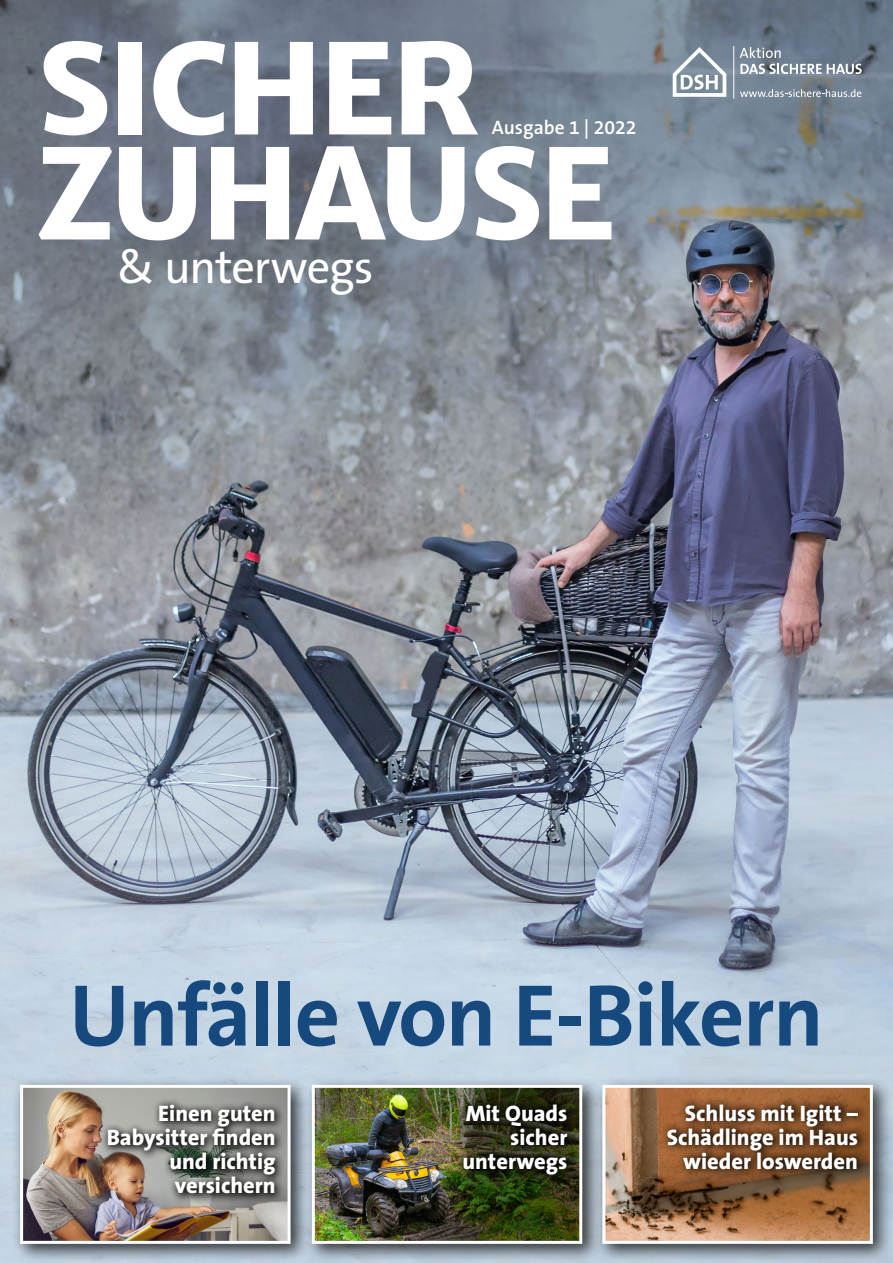
<style>
.page{position:relative;width:893px;height:1263px;background:#fff}
.page>*{position:absolute;margin:0;border:0;box-sizing:border-box;transform-origin:0 0}
.Magazintitel{font:800 124.5px/105px "Merriweather Sans";letter-spacing:-.035em;color:#fff}
.Titel_Überschrift{font:700 88.5px "The Sans B7";letter-spacing:-.015em;color:#164a7e}
.Magazintitel-2{font:46.5px "The Sans B5 Plain";letter-spacing:-.02em;color:#fff}
.Titel_Ü{font:800 22.5px/24px "The Sans";color:#fff;text-align:right}
.Magazin_Ausgabe{font:600 19.5px "The Sans B6";color:#fff}
</style>
<div class="page">
<img style="left:0;top:0;width:893px;height:1263px">
<div style="left:303px;top:1076px;width:299px;height:187px;background:#000;opacity:.75"></div>
<img style="left:316px;top:1089px;width:262px;height:151px">
<div style="left:312px;top:1085px;width:270px;height:159px;border:3px solid #fff"></div>
<div style="left:594px;top:1076px;width:299px;height:187px;background:#000;opacity:.75"></div>
<img style="left:606px;top:1089px;width:263px;height:151px">
<div style="left:602px;top:1085px;width:271px;height:159px;border:3px solid #fff"></div>
<div style="left:12px;top:1076px;width:298px;height:187px;background:#000;opacity:.75"></div>
<img style="left:24px;top:1089px;width:263px;height:151px">
<div style="left:20px;top:1085px;width:271px;height:159px;border:3px solid #fff"></div>
<div style="left:661px;top:1096px;width:208px;height:82px;background:#000;opacity:.75"></div>
<img style="left:455px;top:1096px;width:121px;height:88px">
<div style="left:101px;top:1097px;width:184px;height:107px;background:#000;opacity:.9"></div>
<svg style="left:740px;top:64px;width:122px;height:10px"></svg>
<svg style="left:740px;top:47px;width:41px;height:11px"></svg>
<hr style="left:733px;top:46px;width:1px;height:53px;background:#fff">
<svg style="left:673px;top:46px;width:55px;height:53px"></svg>
<svg style="left:740px;top:89px;width:121px;height:8px"></svg>
<h1 class="Magazintitel" style="left:36px;top:38px;width:581px">SICHER<br>ZUHAUSE</h1>
<h1 class="Magazintitel-2" style="left:117px;top:243px;width:258px">&amp; unterwegs</h1>
<p class="Magazin_Ausgabe" style="left:492px;top:118px;width:146px">Ausgabe 1 | 2022</p>
<h2 class="Titel_Überschrift" style="left:69px;top:969px;width:756px">Unfälle von E-Bikern</h2>
<p class="Titel_Ü" style="left:107px;top:1101px;width:170px">Einen guten<br>Babysitter finden und richtig versichern</p>
<p class="Titel_Ü" style="left:462px;top:1101px;width:106px">Mit Quads sicher unterwegs</p>
<p class="Titel_Ü" style="left:667px;top:1101px;width:193px">Schluss mit Igitt –<br>Schädlinge im Haus wieder loswerden</p>
</div>
